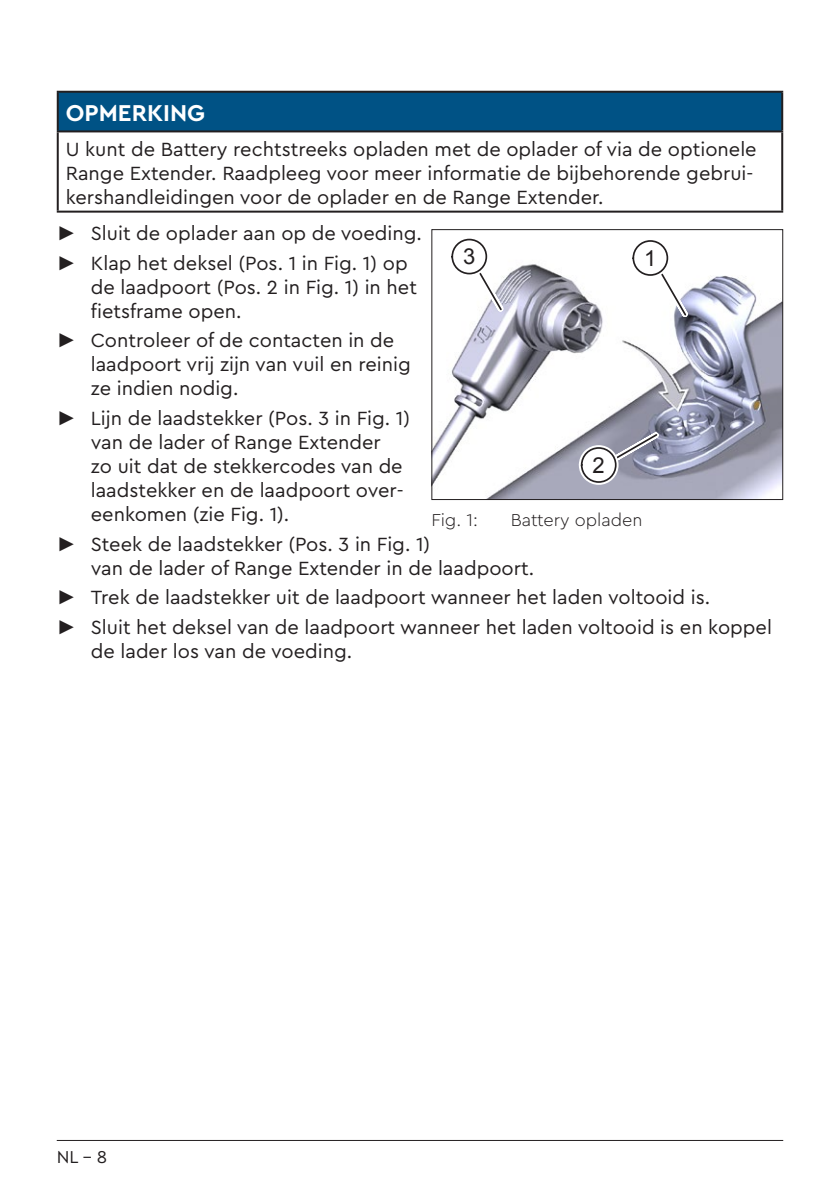
<style>
.page{position:relative;width:840px;height:1191px;background:#fff}
.page>*{position:absolute;margin:0;border:0;box-sizing:border-box;transform-origin:0 0}
.t1{font:700 24px "TQPRO";color:#fff}
.t2{font:22px "Arial";color:#231f20}
.t3{font:20px/24px "TQPRO";color:#231f20}
.t4{font:300 18px "TQPRO";color:#231f20}
.t5{font:18px "TQPRO";color:#231f20}
.s1{font-family:"Arial"}
</style>
<div class="page">
<hr style="left:57px;top:1140px;width:725px;height:1px;background:#231f20">
<div style="left:58px;top:92px;width:723px;height:39px;background:#005285"></div>
<hr style="left:57px;top:91px;width:725px;height:2px;background:#231f20">
<hr style="left:57px;top:93px;width:2px;height:37px;background:#231f20">
<hr style="left:780px;top:93px;width:2px;height:37px;background:#231f20">
<hr style="left:57px;top:130px;width:725px;height:2px;background:#231f20">
<hr style="left:57px;top:132px;width:2px;height:79px;background:#231f20">
<hr style="left:780px;top:132px;width:2px;height:79px;background:#231f20">
<hr style="left:57px;top:211px;width:725px;height:2px;background:#231f20">
<img style="left:433px;top:264px;width:347px;height:234px">
<div style="left:431px;top:229px;width:351px;height:271px;border:1px solid #231f20"></div>
<svg style="left:626px;top:240px;width:66px;height:82px"></svg>
<div style="left:633px;top:241px;width:34px;height:34px;background:#fff;border-radius:50%"></div>
<div style="left:632px;top:240px;width:35px;height:36px;border:2px solid #231f20;border-radius:50%"></div>
<svg style="left:575px;top:427px;width:88px;height:61px;background:#9e9faf"></svg>
<div style="left:581px;top:448px;width:34px;height:34px;background:#fff;border-radius:50%"></div>
<div style="left:580px;top:447px;width:36px;height:36px;border:2px solid #231f20;border-radius:50%"></div>
<svg style="left:445px;top:238px;width:63px;height:78px"></svg>
<div style="left:452px;top:239px;width:34px;height:34px;background:#fff;border-radius:50%"></div>
<div style="left:451px;top:239px;width:36px;height:35px;border:2px solid #231f20;border-radius:50%"></div>
<p class="t1" style="left:66px;top:97px;width:141px">OPMERKING</p>
<p class="t3" style="left:66px;top:136px;width:692px">U kunt de Battery rechtstreeks opladen met de oplader of via de optionele<br>Range Extender. Raadpleeg voor meer informatie de bijbehorende gebrui&shy;kershandleidingen voor de oplader en de Range Extender.</p>
<p class="t3" style="left:57px;top:218px;width:366px;line-height:29.6px"><span class="s1">►</span> Sluit de oplader aan op de voeding. <span class="s1">►</span> Klap het deksel (Pos. 1 in Fig. 1) op</p>
<p class="t3" style="left:91px;top:274px;width:327px">de laadpoort (Pos. 2 in Fig. 1) in het fietsframe open.</p>
<p class="t3" style="left:91px;top:328px;width:321px;text-indent:-34px"><span class="s1">►</span> Controleer of de contacten in de laadpoort vrij zijn van vuil en reinig ze indien nodig.</p>
<p class="t3" style="left:91px;top:405px;width:320px;text-indent:-34px"><span class="s1">►</span> Lijn de laadstekker (Pos. 3 in Fig. 1) van de lader of Range Extender<br>zo uit dat de stekkercodes van de laadstekker en de laadpoort over&shy;eenkomen (zie Fig. 1).</p>
<p class="t3" style="left:91px;top:531px;width:444px;text-indent:-34px"><span class="s1">►</span> Steek de laadstekker (Pos. 3 in Fig. 1)<br>van de lader of Range Extender in de laadpoort.</p>
<p class="t3" style="left:57px;top:582px;width:716px;line-height:29.6px"><span class="s1">►</span> Trek de laadstekker uit de laadpoort wanneer het laden voltooid is.<br><span class="s1">►</span> Sluit het deksel van de laadpoort wanneer het laden voltooid is en koppel</p>
<p class="t3" style="left:91px;top:638px;width:263px">de lader los van de voeding.</p>
<p class="t2" style="left:463px;top:242px;width:14px">3</p>
<p class="t2" style="left:644px;top:244px;width:14px">1</p>
<p class="t2" style="left:592px;top:451px;width:14px">2</p>
<p class="t4" style="left:431px;top:508px;width:48px">Fig. 1:</p>
<p class="t4" style="left:510px;top:508px;width:133px">Battery opladen</p>
<p class="t5" style="left:57px;top:1144px;width:52px">NL - 8</p>
</div>
